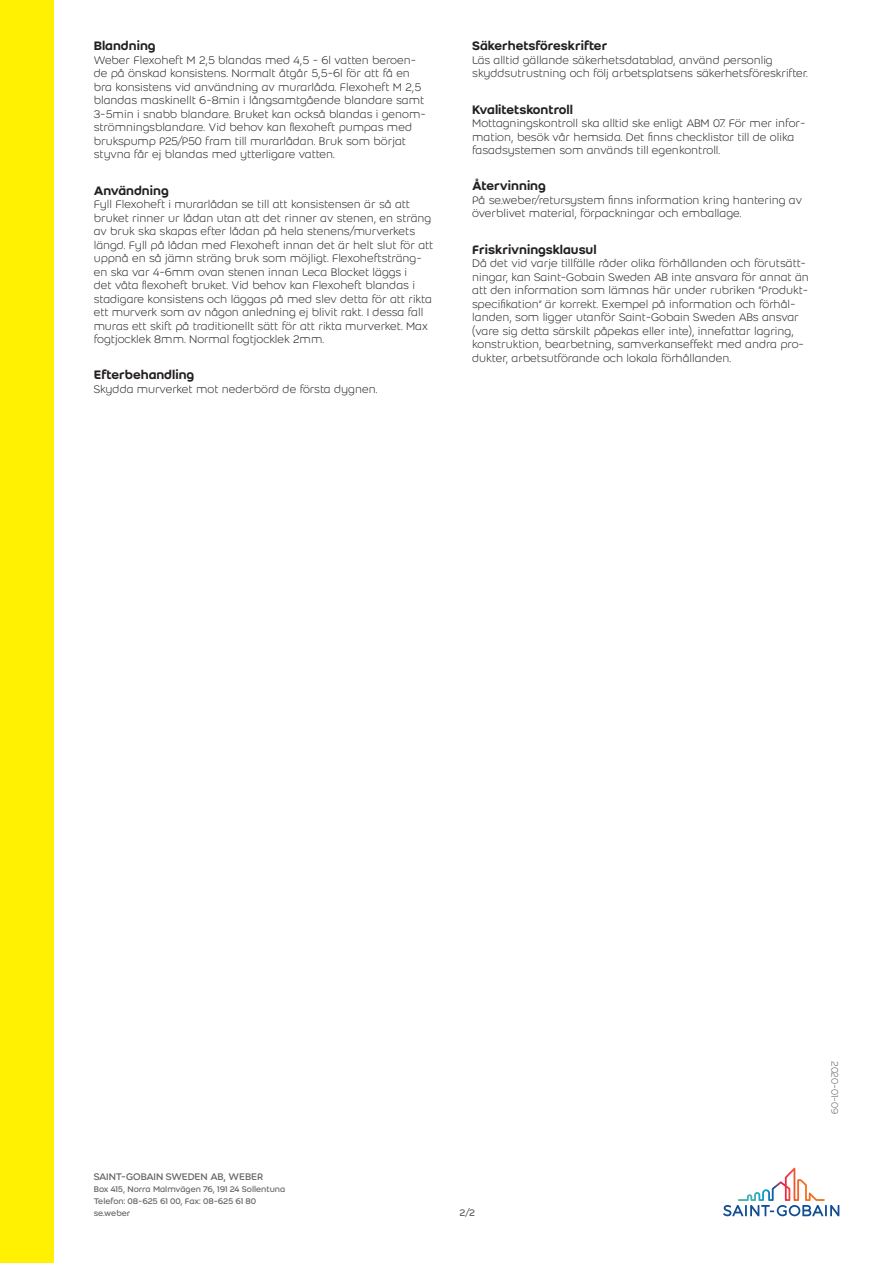
<style>
.page{position:relative;width:893px;height:1263px;background:#fff}
.page>*{position:absolute;margin:0;border:0;box-sizing:border-box;transform-origin:0 0}
.Second_header{font:500 13.5px "Weber";color:#231f20}
.Body_text{font:300 12px/13.5px "Weber";color:#231f20}
.Address_-_company{font:10.5px "Weber";letter-spacing:-.01em;color:#636366}
.Last_modification_da{font:300 10.5px "Weber";letter-spacing:-.02em;color:#636366}
.Paging{font:10.5px "Weber";color:#636366}
.Address{font:9px "Weber";letter-spacing:-.005em;color:#636366}
</style>
<div class="page">
<div style="left:0;top:0;width:54px;height:1263px;background:#fff101"></div>
<svg style="left:723px;top:1168px;width:116px;height:48px"></svg>
<p class="Second_header" style="left:94px;top:36px;width:64px">Blandning</p>
<p class="Body_text" style="left:94px;top:53px;width:334px">Weber Flexoheft M 2,5 blandas med 4,5 - 6l vatten beroen&shy;de på önskad konsistens. Normalt åtgår 5,5-6l för att få en bra konsistens vid användning av murarlåda. Flexoheft M 2,5 blandas maskinellt 6-8min i långsamtgående blandare samt 3-5min i snabb blandare. Bruket kan också blandas i genom&shy;strömningsblandare. Vid behov kan flexoheft pumpas med brukspump P25/P50 fram till murarlådan. Bruk som börjat styvna får ej blandas med ytterligare vatten.</p>
<p class="Second_header" style="left:94px;top:180px;width:77px">Användning</p>
<p class="Body_text" style="left:94px;top:197px;width:341px">Fyll Flexoheft i murarlådan se till att konsistensen är så att bruket rinner ur lådan utan att det rinner av stenen, en sträng av bruk ska skapas efter lådan på hela stenens/murverkets längd. Fyll på lådan med Flexoheft innan det är helt slut för att uppnå en så jämn sträng bruk som möjligt. Flexoheftsträng&shy;en ska var 4-6mm ovan stenen innan Leca Blocket läggs i<br>det våta flexoheft bruket. Vid behov kan Flexoheft blandas i stadigare konsistens och läggas på med slev detta för att rikta ett murverk som av någon anledning ej blivit rakt. I dessa fall muras ett skift på traditionellt sätt för att rikta murverket. Max fogtjocklek 8mm. Normal fogtjocklek 2mm.</p>
<p class="Second_header" style="left:94px;top:365px;width:102px">Efterbehandling</p>
<p class="Body_text" style="left:94px;top:382px;width:285px">Skydda murverket mot nederbörd de första dygnen.</p>
<p class="Second_header" style="left:472px;top:36px;width:137px">Säkerhetsföreskrifter</p>
<p class="Body_text" style="left:472px;top:53px;width:337px">Läs alltid gällande säkerhetsdatablad, använd personlig skyddsutrustning och följ arbetsplatsens säkerhetsföreskrifter.</p>
<p class="Second_header" style="left:472px;top:99px;width:102px">Kvalitetskontroll</p>
<p class="Body_text" style="left:472px;top:116px;width:335px">Mottagningskontroll ska alltid ske enligt ABM 07. För mer infor&shy;mation, besök vår hemsida. Det finns checklistor till de olika fasadsystemen som används till egenkontroll.</p>
<p class="Second_header" style="left:472px;top:176px;width:75px">Återvinning</p>
<p class="Body_text" style="left:472px;top:193px;width:331px">På se.weber/retursystem finns information kring hantering av överblivet material, förpackningar och emballage.</p>
<p class="Second_header" style="left:472px;top:239px;width:126px">Friskrivningsklausul</p>
<p class="Body_text" style="left:472px;top:256px;width:338px">Då det vid varje tillfälle råder olika förhållanden och förutsätt&shy;ningar, kan Saint-Gobain Sweden AB inte ansvara för annat än att den information som lämnas här under rubriken ”Produkt&shy;specifikation” är korrekt. Exempel på information och förhål&shy;landen, som ligger utanför Saint-Gobain Sweden ABs ansvar (vare sig detta särskilt påpekas eller inte), innefattar lagring, konstruktion, bearbetning, samverkanseffekt med andra pro&shy;dukter, arbetsutförande och lokala förhållanden.</p>
<p class="Address_-_company" style="left:94px;top:1169px;width:171px">SAINT-GOBAIN SWEDEN AB, WEBER</p>
<p class="Address" style="left:94px;top:1183px;width:193px">Box 415, Norra Malmvägen 76, 191 24 Sollentuna</p>
<p class="Address" style="left:94px;top:1195px;width:164px">Telefon: 08-625 61 00, Fax: 08-625 61 80</p>
<p class="Address" style="left:94px;top:1207px;width:38px">se.weber</p>
<p class="Paging" style="left:459px;top:1205px;width:17px">2/2</p>
<p class="Last_modification_da" style="left:842px;top:1061px;width:54px;rotate:90deg">2020-01-09</p>
</div>
